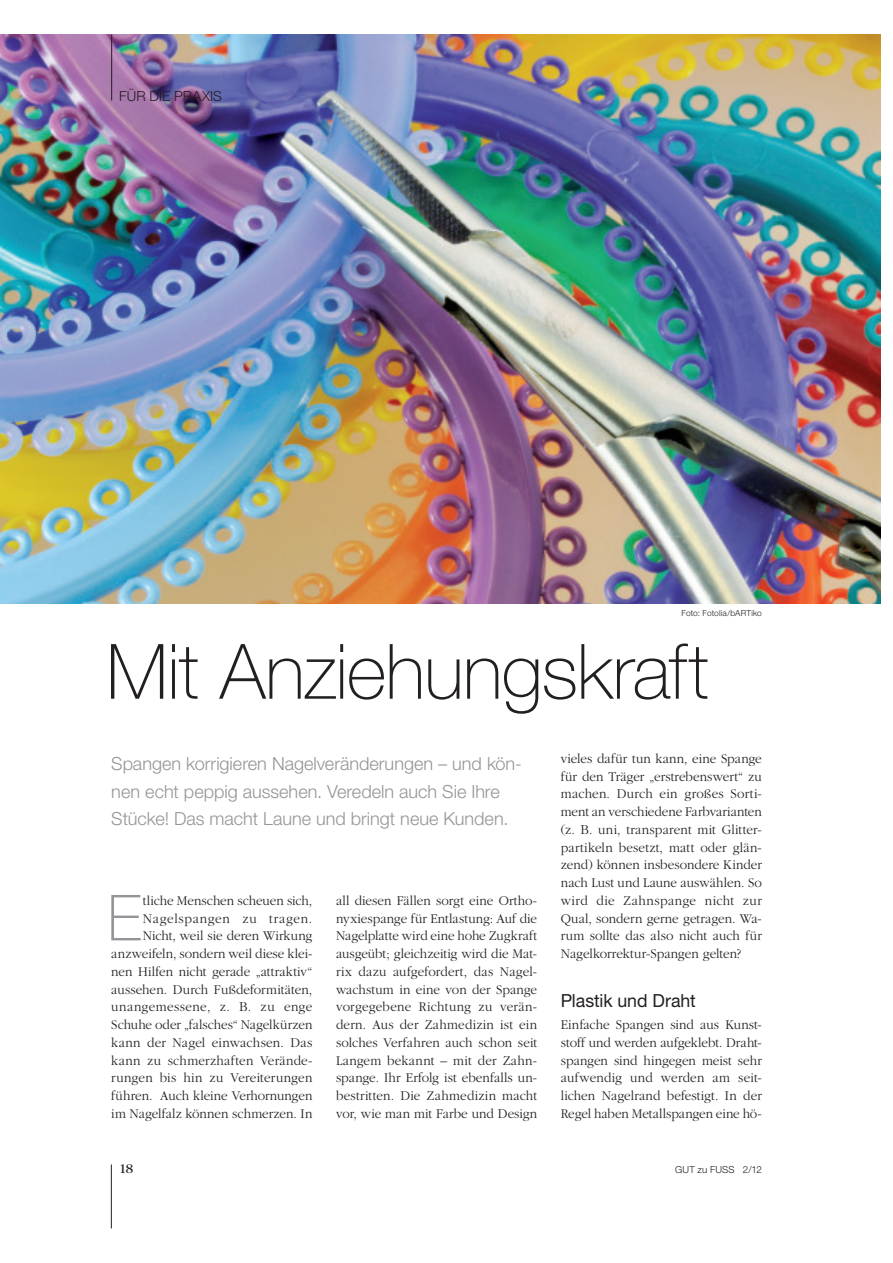
<style>
.page{position:relative;width:893px;height:1263px;background:#fff}
.page>*{position:absolute;margin:0;border:0;box-sizing:border-box;transform-origin:0 0}
.t1{font:100 76.5px "Helvetica Neue LT";letter-spacing:-.015em;color:#231f20}
.t2{font:100 63.6px "Helvetica Neue LT";color:#939598;scale:.95 1}
.t3{font:300 18px/27.8px "Helvetica Neue LT";color:#939598}
.t4{font:18px "Helvetica Neue LT";letter-spacing:-.005em;color:#231f20}
.t5{font:300 13.95px/17.7px "Garamond LT";letter-spacing:.005em;color:#231f20;text-align:justify;scale:.95 1}
.t6{font:300 13.95px "Helvetica Neue LT";letter-spacing:.005em;color:#231f20}
.t7{font:13.95px "Garamond LT";color:#231f20}
.t8{font:300 9.75px "Helvetica Neue LT";letter-spacing:.015em;color:#231f20}
.t9{font:300 8.4px "Helvetica Neue LT";letter-spacing:.015em;color:#231f20}
</style>
<div class="page">
<hr style="left:111px;top:1165px;width:1px;height:63px;background:#231f20">
<img style="left:1px;top:34px;width:879px;height:569px">
<hr style="left:111px;top:34px;width:1px;height:67px;background:#231f20">
<p class="t6" style="left:119px;top:88px;width:104px">FÜR DIE PRAXIS</p>
<p class="t9" style="left:681px;top:609px;width:82px">Foto: Fotolia/bARTiko</p>
<h1 class="t1" style="left:106px;top:643px;width:604px">Mit Anziehungskraft</h1>
<p class="t3" style="left:111px;top:750px;width:412px">Spangen korrigieren Nagelveränderungen – und kön&shy;nen echt peppig aussehen. Veredeln auch Sie Ihre<br>Stücke! Das macht Laune und bringt neue Kunden.</p>
<h2 class="t2" style="left:107px;top:894px;width:37px">E</h2>
<p class="t5" style="left:111px;top:892px;width:213px;text-align:right">tliche Menschen scheuen sich,<br>Nagelspangen zu tragen.<br>Nicht, weil sie deren Wirkung anzweifeln, sondern weil diese klei&shy;nen Hilfen nicht gerade „attraktiv“ aussehen. Durch Fußdeformitäten, unangemessene, z. B. zu enge<br>Schuhe oder „falsches“ Nagelkürzen kann der Nagel einwachsen. Das kann zu schmerzhaften Verände&shy;rungen bis hin zu Vereiterungen führen. Auch kleine Verhornungen im Nagelfalz können schmerzen. In</p>
<p class="t5" style="left:336px;top:892px;width:213px">all diesen Fällen sorgt eine Ortho&shy;nyxiespange für Entlastung: Auf die Nagelplatte wird eine hohe Zugkraft ausgeübt; gleichzeitig wird die Mat&shy;rix dazu aufgefordert, das Nagel&shy;wachstum in eine von der Spange vorgegebene Richtung zu verän&shy;dern. Aus der Zahmedizin ist ein solches Verfahren auch schon seit Langem bekannt – mit der Zahn&shy;spange. Ihr Erfolg ist ebenfalls un&shy;bestritten. Die Zahmedizin macht vor, wie man mit Farbe und Design</p>
<p class="t5" style="left:560px;top:750px;width:213px">vieles dafür tun kann, eine Spange für den Träger „erstrebenswert“ zu machen. Durch ein großes Sorti&shy;ment an verschiedene Farbvarianten (z. B. uni, transparent mit Glitter&shy;partikeln besetzt, matt oder glän&shy;zend) können insbesondere Kinder nach Lust und Laune auswählen. So wird die Zahnspange nicht zur Qual, sondern gerne getragen. Wa&shy;rum sollte das also nicht auch für Nagelkorrektur-Spangen gelten?</p>
<p class="t4" style="left:560px;top:993px;width:136px">Plastik und Draht</p>
<p class="t5" style="left:560px;top:1017px;width:213px">Einfache Spangen sind aus Kunst&shy;stoff und werden aufgeklebt. Draht&shy;spangen sind hingegen meist sehr aufwendig und werden am seit&shy;lichen Nagelrand befestigt. In der Regel haben Metallspangen eine hö-</p>
<p class="t7" style="left:119px;top:1164px;width:16px">18</p>
<p class="t8" style="left:675px;top:1164px;width:88px">GUT zu FUSS 2/12</p>
</div>
